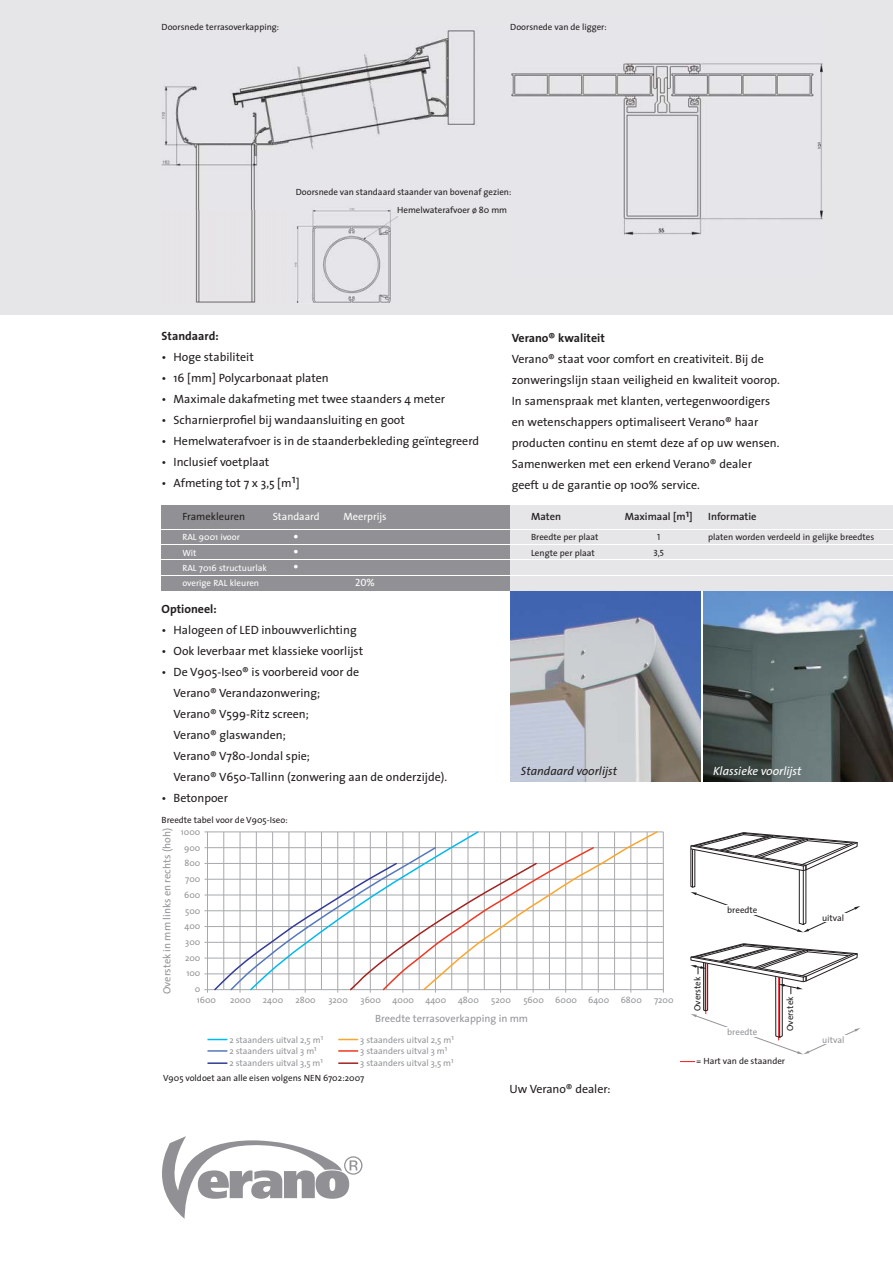
<style>
.page{position:relative;width:893px;height:1263px;background:#fff}
.page>*{position:absolute;margin:0;border:0;box-sizing:border-box;transform-origin:0 0}
.t1{font:15px "The Sans";color:#fff}
.t2{font:12px/21px "The Sans";color:#231f20}
.t3{font:700 12px "The Sans";color:#231f20}
.t4{font:italic 12px "The Sans";color:#231f20}
.t5{font:italic 12px "The Sans";color:#fff}
.t6{font:10.5px "The Sans";color:#939598}
.t7{font:600 10.5px "The Sans";color:#231f20}
.t8{font:10.5px "The Sans";color:#fff}
.t9{font:10.5px "The Sans";color:#231f20}
.t10{font:10.5px "The Sans Caps";color:#fff}
.t11{font:9px/18.6px "The Sans";color:#231f20}
.t12{font:9px/11.4px "The Sans";color:#939598}
.t13{font:9px "The Sans";color:#fff}
.t14{font:9px "The Sans Caps";color:#231f20}
</style>
<div class="page">
<img style="left:703px;top:591px;width:190px;height:191px">
<img style="left:510px;top:591px;width:191px;height:191px">
<div style="left:0;top:0;width:893px;height:315px;background:#e6e5e7"></div>
<div style="left:162px;top:505px;width:731px;height:86px;background:#919195"></div>
<div style="left:510px;top:505px;width:383px;height:86px;background:#e6e5e7"></div>
<hr style="left:162px;top:544px;width:731px;height:1px;background:#fff">
<hr style="left:162px;top:529px;width:731px;height:1px;background:#fff">
<hr style="left:162px;top:560px;width:731px;height:1px;background:#fff">
<img style="left:162px;top:30px;width:313px;height:181px">
<img style="left:195px;top:211px;width:61px;height:92px">
<img style="left:511px;top:63px;width:312px;height:172px">
<img style="left:288px;top:201px;width:109px;height:102px">
<svg style="left:162px;top:1136px;width:200px;height:83px"></svg>
<hr style="left:204px;top:989px;width:459px;height:1px;background:#a7a9ac">
<hr style="left:207px;top:832px;width:1px;height:161px;background:#a7a9ac">
<hr style="left:240px;top:832px;width:1px;height:161px;background:#a7a9ac">
<hr style="left:272px;top:832px;width:1px;height:161px;background:#a7a9ac">
<hr style="left:305px;top:832px;width:1px;height:161px;background:#a7a9ac">
<hr style="left:337px;top:832px;width:1px;height:161px;background:#a7a9ac">
<hr style="left:370px;top:832px;width:1px;height:161px;background:#a7a9ac">
<hr style="left:565px;top:832px;width:1px;height:161px;background:#a7a9ac">
<hr style="left:598px;top:832px;width:1px;height:161px;background:#a7a9ac">
<hr style="left:631px;top:832px;width:1px;height:161px;background:#a7a9ac">
<hr style="left:663px;top:832px;width:1px;height:161px;background:#a7a9ac">
<hr style="left:435px;top:832px;width:1px;height:161px;background:#a7a9ac">
<hr style="left:403px;top:832px;width:1px;height:161px;background:#a7a9ac">
<hr style="left:468px;top:832px;width:1px;height:161px;background:#a7a9ac">
<hr style="left:500px;top:832px;width:1px;height:161px;background:#a7a9ac">
<hr style="left:533px;top:832px;width:1px;height:161px;background:#a7a9ac">
<hr style="left:204px;top:832px;width:459px;height:1px;background:#a7a9ac">
<hr style="left:204px;top:863px;width:459px;height:1px;background:#a7a9ac">
<hr style="left:204px;top:895px;width:459px;height:1px;background:#a7a9ac">
<hr style="left:204px;top:926px;width:459px;height:1px;background:#a7a9ac">
<hr style="left:204px;top:958px;width:459px;height:1px;background:#a7a9ac">
<hr style="left:204px;top:847px;width:459px;height:1px;background:#a7a9ac">
<hr style="left:204px;top:973px;width:459px;height:1px;background:#a7a9ac">
<hr style="left:204px;top:879px;width:459px;height:1px;background:#a7a9ac">
<hr style="left:204px;top:910px;width:459px;height:1px;background:#a7a9ac">
<hr style="left:204px;top:942px;width:459px;height:1px;background:#a7a9ac">
<svg style="left:213px;top:831px;width:446px;height:161px"></svg>
<svg style="left:207px;top:1039px;width:20px;height:1px"></svg>
<hr style="left:207px;top:1050px;width:20px;height:2px;background:#5677bb">
<hr style="left:207px;top:1062px;width:20px;height:2px;background:#333b97">
<svg style="left:338px;top:1039px;width:20px;height:1px"></svg>
<hr style="left:338px;top:1050px;width:20px;height:2px;background:#ed3823">
<hr style="left:338px;top:1062px;width:20px;height:2px;background:#a12320">
<svg style="left:690px;top:832px;width:170px;height:100px"></svg>
<div style="left:725px;top:905px;width:34px;height:9px;background:#fff"></div>
<div style="left:816px;top:913px;width:34px;height:9px;background:#fff"></div>
<svg style="left:680px;top:1061px;width:15px;height:1px"></svg>
<svg style="left:690px;top:943px;width:170px;height:111px"></svg>
<hr style="left:162px;top:575px;width:731px;height:1px;background:#fff">
<p class="t11" style="left:162px;top:18px;width:119px">Doorsnede terrasoverkapping:</p>
<p class="t11" style="left:510px;top:18px;width:98px">Doorsnede van de ligger:</p>
<p class="t11" style="left:397px;top:183px;width:116px;text-indent:-101px">Doorsnede van standaard staander van bovenaf gezien:<br>Hemelwaterafvoer ø 80 mm</p>
<p class="t3" style="left:162px;top:330px;width:59px">Standaard:</p>
<p class="t2" style="left:162px;top:348px;width:94px">• Hoge stabiliteit</p>
<p class="t2" style="left:162px;top:369px;width:169px">• 16 [mm] Polycarbonaat platen</p>
<p class="t2" style="left:162px;top:390px;width:285px">• Maximale dakafmeting met twee staanders 4 meter</p>
<p class="t2" style="left:162px;top:411px;width:245px">• Scharnierprofiel bij wandaansluiting en goot</p>
<p class="t2" style="left:162px;top:432px;width:319px">• Hemelwaterafvoer is in de staanderbekleding geïntegreerd</p>
<p class="t2" style="left:162px;top:453px;width:109px">• Inclusief voetplaat</p>
<p class="t2" style="left:162px;top:474px;width:140px">• Afmeting tot 7 x 3,5 [m1]</p>
<p class="t9" style="left:182px;top:513px;width:64px">Framekleuren</p>
<p class="t8" style="left:273px;top:513px;width:48px">Standaard</p>
<p class="t8" style="left:343px;top:513px;width:45px">Meerprijs</p>
<p class="t13" style="left:182px;top:533px;width:59px">RAL 9001 ivoor</p>
<p class="t1" style="left:293px;top:530px;width:8px">•</p>
<p class="t13" style="left:182px;top:550px;width:16px">Wit</p>
<p class="t1" style="left:293px;top:545px;width:8px">•</p>
<p class="t13" style="left:182px;top:565px;width:86px">RAL 7016 structuurlak</p>
<p class="t1" style="left:293px;top:560px;width:8px">•</p>
<p class="t13" style="left:182px;top:580px;width:78px">overige RAL kleuren</p>
<p class="t10" style="left:355px;top:577px;width:21px">20%</p>
<p class="t3" style="left:162px;top:603px;width:57px">Optioneel:</p>
<p class="t2" style="left:162px;top:621px;width:197px">• Halogeen of LED inbouwverlichting</p>
<p class="t2" style="left:162px;top:642px;width:203px">• Ook leverbaar met klassieke voorlijst</p>
<p class="t2" style="left:174px;top:663px;width:275px;text-indent:-12px">• De V905-Iseo® is voorbereid voor de<br>Verano® Verandazonwering;<br>Verano® V599-Ritz screen;<br>Verano® glaswanden;<br>Verano® V780-Jondal spie;<br>Verano® V650-Tallinn (zonwering aan de onderzijde).</p>
<p class="t2" style="left:162px;top:789px;width:68px">• Betonpoer</p>
<p class="t11" style="left:162px;top:812px;width:128px">Breedte tabel voor de V905-Iseo:</p>
<p class="t3" style="left:512px;top:332px;width:95px">Verano® kwaliteit</p>
<p class="t2" style="left:512px;top:350px;width:270px">Verano® staat voor comfort en creativiteit. Bij de zonweringslijn staan veiligheid en kwaliteit voorop.<br>In samenspraak met klanten, vertegenwoordigers en wetenschappers optimaliseert Verano® haar producten continu en stemt deze af op uw wensen.<br>Samenwerken met een erkend Verano® dealer geeft u de garantie op 100% service.</p>
<p class="t7" style="left:531px;top:513px;width:31px">Maten</p>
<p class="t7" style="left:625px;top:513px;width:70px">Maximaal [m1]</p>
<p class="t7" style="left:708px;top:513px;width:50px">Informatie</p>
<p class="t11" style="left:531px;top:528px;width:69px">Breedte per plaat</p>
<p class="t14" style="left:657px;top:531px;width:5px">1</p>
<p class="t11" style="left:708px;top:528px;width:168px">platen worden verdeeld in gelijke breedtes</p>
<p class="t11" style="left:531px;top:545px;width:65px">Lengte per plaat</p>
<p class="t14" style="left:653px;top:548px;width:12px">3,5</p>
<p class="t4" style="left:521px;top:766px;width:98px">Standaard voorlijst</p>
<p class="t5" style="left:713px;top:766px;width:90px">Klassieke voorlijst</p>
<p class="t6" style="left:163px;top:994px;width:168px;rotate:-90deg">Overstek in mm links en rechts (hoh)</p>
<p class="t12" style="left:181px;top:827px;width:21px">1000</p>
<p class="t12" style="left:184px;top:843px;width:18px">900</p>
<p class="t12" style="left:184px;top:858px;width:17px">800</p>
<p class="t12" style="left:185px;top:874px;width:17px">700</p>
<p class="t12" style="left:184px;top:890px;width:18px">600</p>
<p class="t12" style="left:185px;top:906px;width:17px">500</p>
<p class="t12" style="left:184px;top:921px;width:17px">400</p>
<p class="t12" style="left:185px;top:937px;width:17px">300</p>
<p class="t12" style="left:185px;top:953px;width:17px">200</p>
<p class="t12" style="left:186px;top:968px;width:16px">100</p>
<p class="t12" style="left:195px;top:984px;width:7px">0</p>
<p class="t12" style="left:197px;top:995px;width:21px">1600</p>
<p class="t12" style="left:491px;top:995px;width:21px">5200</p>
<p class="t12" style="left:523px;top:995px;width:22px">5600</p>
<p class="t12" style="left:555px;top:995px;width:56px">6000 6400</p>
<p class="t12" style="left:621px;top:995px;width:23px">6800</p>
<p class="t12" style="left:654px;top:995px;width:21px">7200</p>
<p class="t12" style="left:230px;top:995px;width:22px">2000</p>
<p class="t12" style="left:263px;top:995px;width:22px">2400</p>
<p class="t12" style="left:295px;top:995px;width:22px">2800</p>
<p class="t12" style="left:328px;top:995px;width:21px">3200</p>
<p class="t12" style="left:361px;top:995px;width:22px">3600</p>
<p class="t12" style="left:393px;top:995px;width:23px">4000</p>
<p class="t12" style="left:425px;top:995px;width:22px">4400</p>
<p class="t12" style="left:458px;top:995px;width:22px">4800</p>
<p class="t6" style="left:375px;top:1014px;width:155px">Breedte terrasoverkapping in mm</p>
<p class="t12" style="left:229px;top:1035px;width:95px">2 staanders uitval 2,5 m<sup>1<br></sup>2 staanders uitval 3 m<sup>1<br></sup>2 staanders uitval 3,5 m<sup>1</sup></p>
<p class="t12" style="left:360px;top:1035px;width:95px">3 staanders uitval 2,5 m<sup>1<br></sup>3 staanders uitval 3 m<sup>1<br></sup>3 staanders uitval 3,5 m<sup>1</sup></p>
<p class="t11" style="left:163px;top:1069px;width:203px">V905 voldoet aan alle eisen volgens NEN 6702:2007</p>
<p class="t2" style="left:510px;top:1080px;width:102px">Uw Verano® dealer:</p>
<p class="t11" style="left:689px;top:1011px;width:36px;rotate:-90deg">Overstek</p>
<p class="t11" style="left:727px;top:901px;width:32px">breedte</p>
<p class="t12" style="left:727px;top:1027px;width:32px">breedte</p>
<p class="t11" style="left:782px;top:1031px;width:36px;rotate:-90deg">Overstek</p>
<p class="t11" style="left:696px;top:1052px;width:90px">= Hart van de staander</p>
<p class="t11" style="left:822px;top:910px;width:24px">uitval</p>
<p class="t12" style="left:822px;top:1035px;width:24px">uitval</p>
</div>
